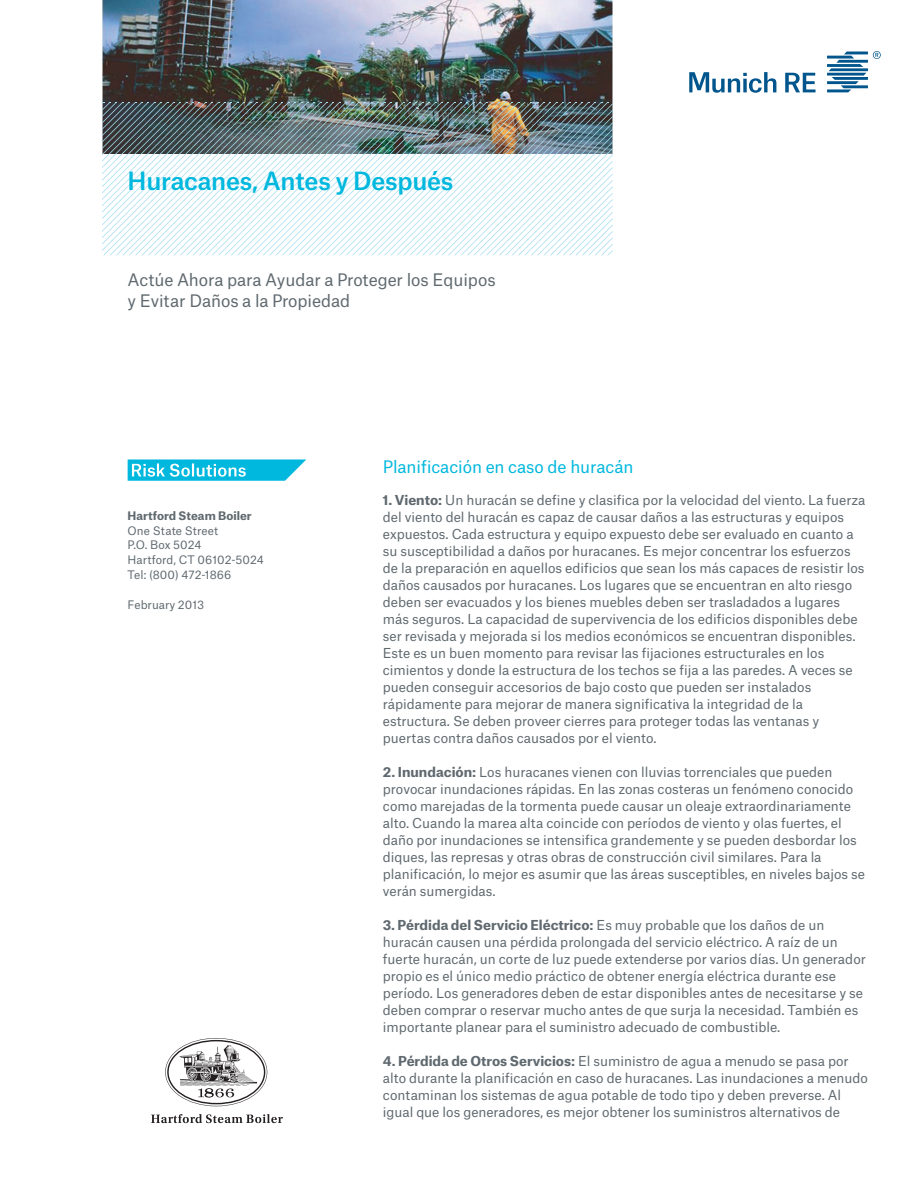
<style>
.page{position:relative;width:919px;height:1187px;background:#fff}
.page>*{position:absolute;margin:0;border:0;box-sizing:border-box;transform-origin:0 0}
.t1{font:500 24px "Munich Re";letter-spacing:-.01em;color:#00b8de}
.t2{font:16.5px/21.3px "Munich Re";letter-spacing:-.005em;color:#5f696f}
.t3{font:16.5px "Munich Re";letter-spacing:-.005em;color:#00b8de}
.t4{font:13.2px/17px "Munich Re";color:#5f696f}
.t5{font:11.25px/14.9px "Munich Re";letter-spacing:.005em;color:#5f696f}
.t6{font:700 11.25px "Munich Re";letter-spacing:.005em;color:#5f696f}
.s1{font-weight:700}
</style>
<div class="page">
<img style="left:102px;top:0;width:510px;height:102px">
<img style="left:102px;top:102px;width:510px;height:153px">
<svg style="left:785px;top:73px;width:30px;height:19px"></svg>
<svg style="left:689px;top:72px;width:87px;height:21px"></svg>
<svg style="left:827px;top:51px;width:53px;height:41px"></svg>
<svg style="left:165px;top:1038px;width:102px;height:68px"></svg>
<svg style="left:151px;top:1114px;width:132px;height:9px"></svg>
<svg style="left:128px;top:459px;width:178px;height:21px"></svg>
<h1 class="t1" style="left:128px;top:161px;width:327px">Huracanes, Antes y Después</h1>
<p class="t2" style="left:128px;top:267px;width:369px">Actúe Ahora para Ayudar a Proteger los Equipos y Evitar Daños a la Propiedad</p>
<p class="t6" style="left:128px;top:506px;width:126px">Hartford Steam Boiler</p>
<p class="t5" style="left:128px;top:521px;width:138px">One State Street<br>P.O. Box 5024<br>Hartford, CT 06102-5024<br>Tel: (800) 472-1866</p>
<p class="t5" style="left:128px;top:596px;width:78px">February 2013</p>
<p class="t3" style="left:383px;top:453px;width:252px">Planificación en caso de huracán</p>
<p class="t4" style="left:383px;top:489px;width:484px"><span class="s1">1. Viento:</span> Un huracán se define y clasifica por la velocidad del viento. La fuerza del viento del huracán es capaz de causar daños a las estructuras y equipos expuestos. Cada estructura y equipo expuesto debe ser evaluado en cuanto a su susceptibilidad a daños por huracanes. Es mejor concentrar los esfuerzos de la preparación en aquellos edificios que sean los más capaces de resistir los daños causados por huracanes. Los lugares que se encuentran en alto riesgo deben ser evacuados y los bienes muebles deben ser trasladados a lugares más seguros. La capacidad de supervivencia de los edificios disponibles debe ser revisada y mejorada si los medios económicos se encuentran disponibles.<br>Este es un buen momento para revisar las fijaciones estructurales en los cimientos y donde la estructura de los techos se fija a las paredes. A veces se pueden conseguir accesorios de bajo costo que pueden ser instalados rápidamente para mejorar de manera significativa la integridad de la estructura. Se deben proveer cierres para proteger todas las ventanas y puertas contra daños causados por el viento.</p>
<p class="t4" style="left:383px;top:762px;width:483px"><span class="s1">2. Inundación:</span> Los huracanes vienen con lluvias torrenciales que pueden provocar inundaciones rápidas. En las zonas costeras un fenómeno conocido como marejadas de la tormenta puede causar un oleaje extraordinariamente alto. Cuando la marea alta coincide con períodos de viento y olas fuertes, el daño por inundaciones se intensifica grandemente y se pueden desbordar los diques, las represas y otras obras de construcción civil similares. Para la planificación, lo mejor es asumir que las áreas susceptibles, en niveles bajos se verán sumergidas.</p>
<p class="t4" style="left:383px;top:915px;width:484px"><span class="s1">3. Pérdida del Servicio Eléctrico:</span> Es muy probable que los daños de un huracán causen una pérdida prolongada del servicio eléctrico. A raíz de un fuerte huracán, un corte de luz puede extenderse por varios días. Un generador propio es el único medio práctico de obtener energía eléctrica durante ese período. Los generadores deben de estar disponibles antes de necesitarse y se deben comprar o reservar mucho antes de que surja la necesidad. También es importante planear para el suministro adecuado de combustible.</p>
<p class="t4" style="left:383px;top:1051px;width:486px"><span class="s1">4. Pérdida de Otros Servicios:</span> El suministro de agua a menudo se pasa por alto durante la planificación en caso de huracanes. Las inundaciones a menudo contaminan los sistemas de agua potable de todo tipo y deben preverse. Al igual que los generadores, es mejor obtener los suministros alternativos de</p>
</div>
